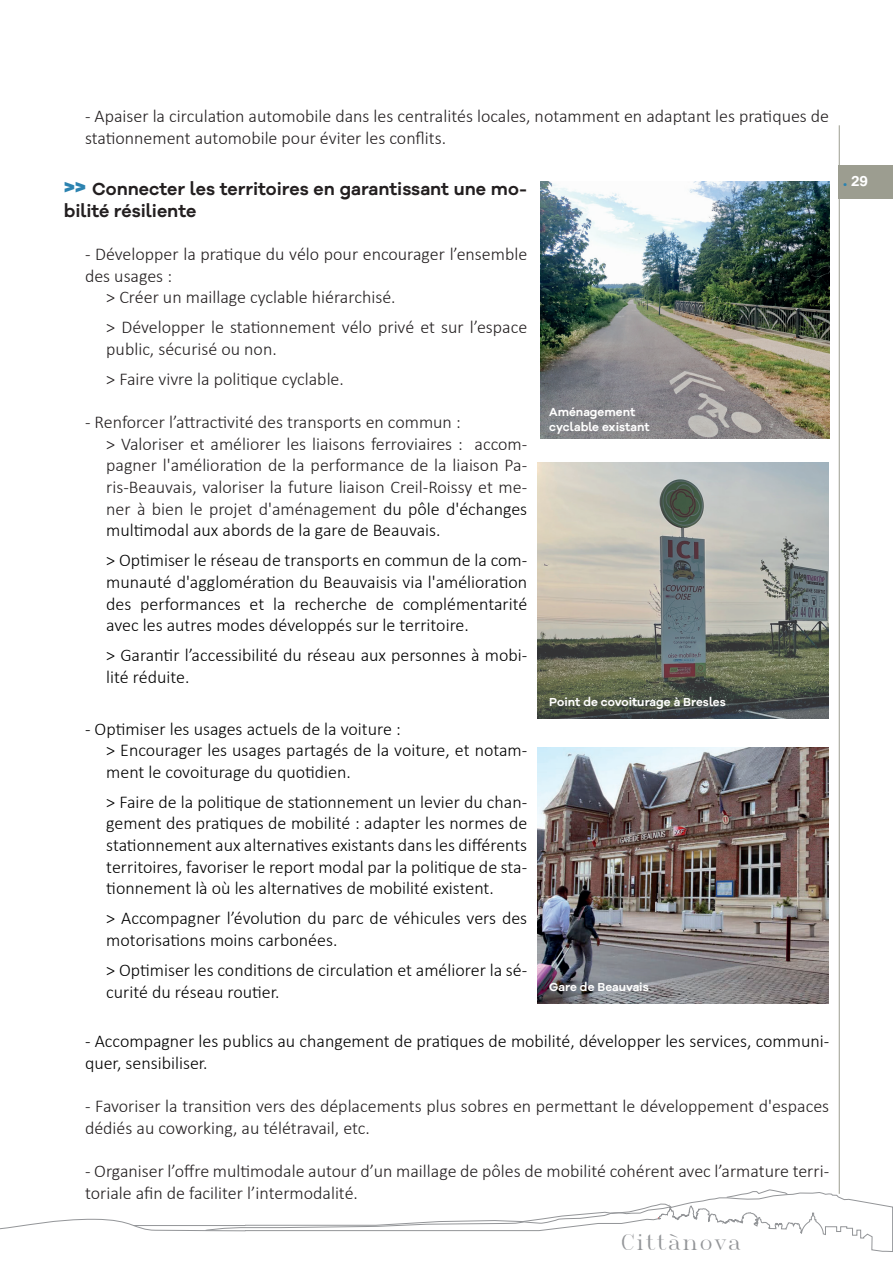
<style>
.page{position:relative;width:893px;height:1263px;background:#fff}
.page>*{position:absolute;margin:0;border:0;box-sizing:border-box;transform-origin:0 0}
.t1{font:21px "Roman T";color:#939598}
.t2{font:300 18px/21.6px "Calibri";color:#000}
.t3{font:300 18px/21.6px "Calibri";color:#231f20}
.t4{font:600 18px/21.6px "Galano Grotesque Alt";color:#231f20}
.t5{font:700 18px "Tunga";color:#fff}
.t6{font:600 12px/15px "Galano Grotesque Alt";color:#fff}
.s1{font-weight:700;font-size:24px;color:#2c83b0}
.s2{color:#000}
.s3{font-family:"Galano Grotesque Alt";font-size:16.5px;color:#2c83b0}
</style>
<div class="page">
<hr style="left:839px;top:126px;width:1px;height:1067px;background:#9c9d90">
<svg style="left:1px;top:1189px;width:892px;height:63px"></svg>
<div style="left:839px;top:165px;width:54px;height:34px;background:#9c9d90"></div>
<img style="left:540px;top:182px;width:289px;height:256px">
<img style="left:538px;top:462px;width:290px;height:257px">
<img style="left:538px;top:748px;width:290px;height:256px">
<p class="t3" style="left:85px;top:105px;width:746px">- Apaiser la circulation automobile dans les centralités locales, notamment en adaptant les pratiques de stationnement automobile pour éviter les conflits.</p>
<p class="t4" style="left:64px;top:178px;width:465px"><span class="s1">&gt;&gt;</span> Connecter les territoires en garantissant une mo&shy;bilité résiliente</p>
<p class="t3" style="left:85px;top:243px;width:444px">- Développer la pratique du vélo pour encourager l’ensemble</p>
<p class="t3" style="left:85px;top:265px;width:89px">des usages :</p>
<p class="t3" style="left:106px;top:286px;width:291px">&gt; Créer un maillage cyclable hiérarchisé.</p>
<p class="t3" style="left:106px;top:316px;width:422px">&gt; Développer le stationnement vélo privé et sur l’espace public, sécurisé ou non.</p>
<p class="t3" style="left:106px;top:368px;width:239px">&gt; Faire vivre la politique cyclable.</p>
<p class="t3" style="left:106px;top:411px;width:422px;text-indent:-21px">- Renforcer l’attractivité des transports en commun :<br>&gt; Valoriser et améliorer les liaisons ferroviaires : accom&shy;pagner l'amélioration de la performance de la liaison Pa&shy;ris-Beauvais, valoriser la future liaison Creil-Roissy et me&shy;ner à bien le projet d'aménagement <span class="s2">du pôle d'échanges multimodal aux abords de la gare de Beauvais.</span></p>
<p class="t2" style="left:106px;top:549px;width:422px;text-align:justify">&gt; Optimiser le réseau de transports en commun de la com&shy;munauté d'agglomération du Beauvaisis via l'amélioration des performances et la recherche de complémentarité avec les autres modes développés sur le territoire.</p>
<p class="t2" style="left:106px;top:644px;width:422px">&gt; Garantir l’accessibilité du réseau aux personnes à mobi&shy;lité réduite.</p>
<p class="t2" style="left:106px;top:717px;width:422px;text-indent:-21px">- Optimiser les usages actuels de la voiture :<br>&gt; Encourager les usages partagés de la voiture, et notam&shy;ment le covoiturage du quotidien.</p>
<p class="t2" style="left:106px;top:791px;width:422px;text-align:justify">&gt; Faire de la politique de stationnement un levier du chan&shy;gement des pratiques de mobilité : adapter les normes de stationnement aux alternatives existants dans les différents territoires, favoriser le report modal par la politique de sta&shy;tionnement là où les alternatives de mobilité existent.</p>
<p class="t2" style="left:106px;top:907px;width:422px">&gt; Accompagner l’évolution du parc de véhicules vers des motorisations moins carbonées.</p>
<p class="t2" style="left:106px;top:959px;width:422px">&gt; Optimiser les conditions de circulation et améliorer la sé&shy;curité du réseau routier.</p>
<p class="t6" style="left:549px;top:404px;width:102px">Aménagement cyclable existant</p>
<p class="t6" style="left:549px;top:694px;width:178px">Point de covoiturage à Bresles</p>
<p class="t6" style="left:549px;top:979px;width:101px">Gare de Beauvais</p>
<p class="t2" style="left:85px;top:1030px;width:746px">- Accompagner les publics au changement de pratiques de mobilité, développer les services, communi&shy;quer, sensibiliser.</p>
<p class="t3" style="left:85px;top:1095px;width:746px">- Favoriser la transition vers des déplacements plus sobres en permettant le développement d'espaces dédiés au coworking, au télétravail, etc.</p>
<p class="t3" style="left:85px;top:1160px;width:746px">- Organiser l’offre multimodale autour d’un maillage de pôles de mobilité cohérent avec l’armature terri&shy;toriale afin de faciliter l’intermodalité.</p>
<p class="t1" style="left:620px;top:1228px;width:123px">Cittànova</p>
<p class="t5" style="left:843px;top:169px;width:26px"><span class="s3">.</span> 29</p>
</div>
